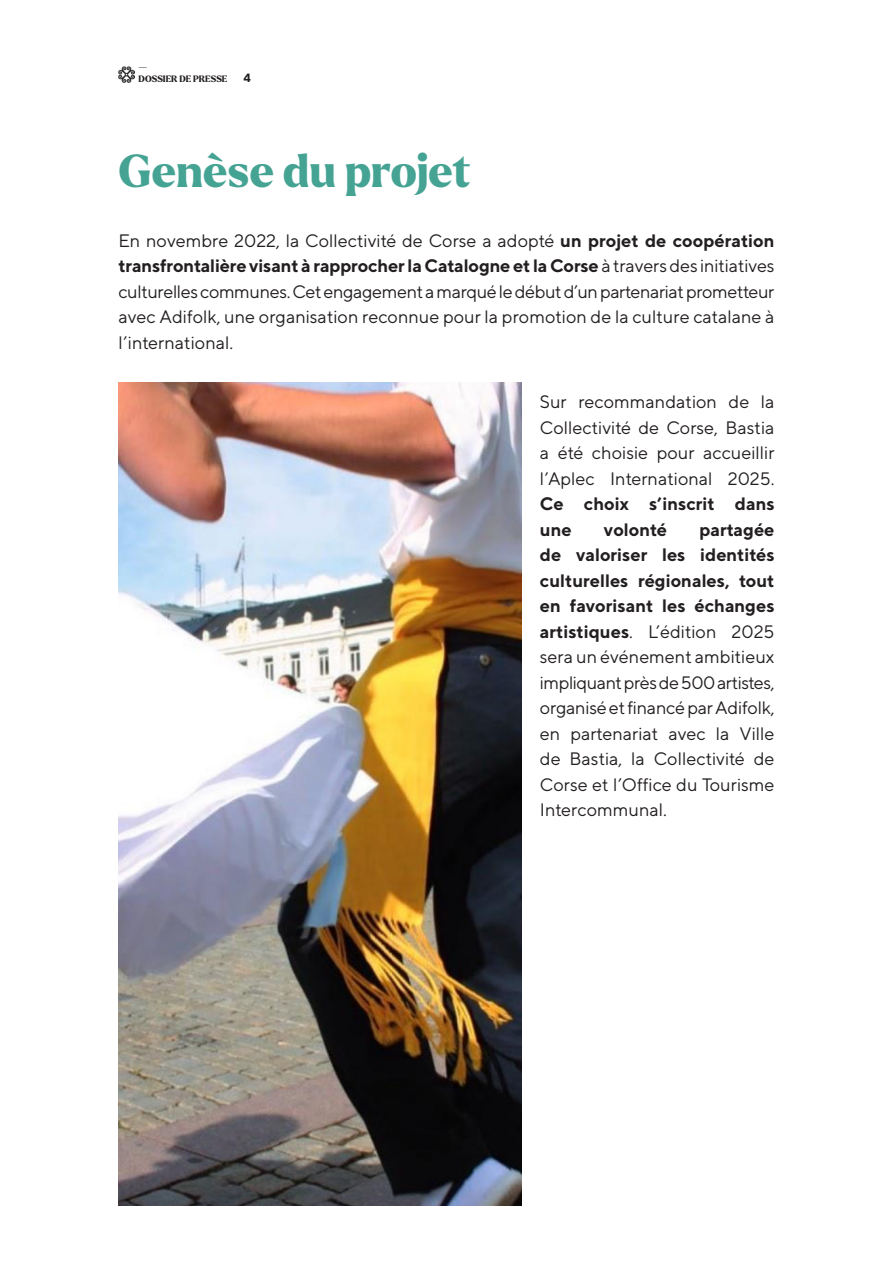
<style>
.page{position:relative;width:893px;height:1263px;background:#fff}
.page>*{position:absolute;margin:0;border:0;box-sizing:border-box;transform-origin:0 0}
.TXT_Puces{font:800 45px "Larken";color:#45a393}
.TXT_Puces-2{font:18px/25.5px "TT Norms";color:#231f20;text-align:justify}
.TXT_Puces-3{font:700 18px "TT Norms";color:#231f20}
.t1{font:700 12px "TT Norms";color:#231f20}
.t2{font:800 9px/12px "Larken";color:#231f20}
.s1{font-weight:700}
</style>
<div class="page">
<img style="left:118px;top:383px;width:403px;height:822px">
<img style="left:119px;top:66px;width:15px;height:16px">
<p class="t2" style="left:139px;top:61px;width:90px">—<br>DOSSIER DE PRESSE</p>
<p class="t1" style="left:244px;top:70px;width:9px">4</p>
<p class="TXT_Puces" style="left:118px;top:142px;width:354px">Genèse du projet</p>
<p class="TXT_Puces-2" style="left:118px;top:227px;width:658px">En novembre 2022, la Collectivité de Corse a adopté <span class="s1">un projet de coopération transfrontalière visant à rapprocher la Catalogne et la Corse</span> à travers des initiatives culturelles communes. Cet engagement a marqué le début d’un partenariat prometteur avec Adifolk, une organisation reconnue pour la promotion de la culture catalane à l’international.</p>
<p class="TXT_Puces-2" style="left:540px;top:389px;width:236px">Sur recommandation de la Collectivité de Corse, Bastia a été choisie pour accueillir l’Aplec International 2025.<br><span class="s1">Ce choix s’inscrit dans une</span></p>
<p class="TXT_Puces-2" style="left:540px;top:516px;width:236px;text-indent:159px"><span class="s1">partagée de valoriser les identités culturelles régionales, tout en favorisant les échanges artistiques</span>. L’édition 2025 sera un événement ambitieux impliquant près de 500 artistes, organisé et financé par Adifolk, en partenariat avec la Ville de Bastia, la Collectivité de Corse et l’Office du Tourisme Intercommunal.</p>
<p class="TXT_Puces-3" style="left:604px;top:518px;width:65px">volonté</p>
</div>
